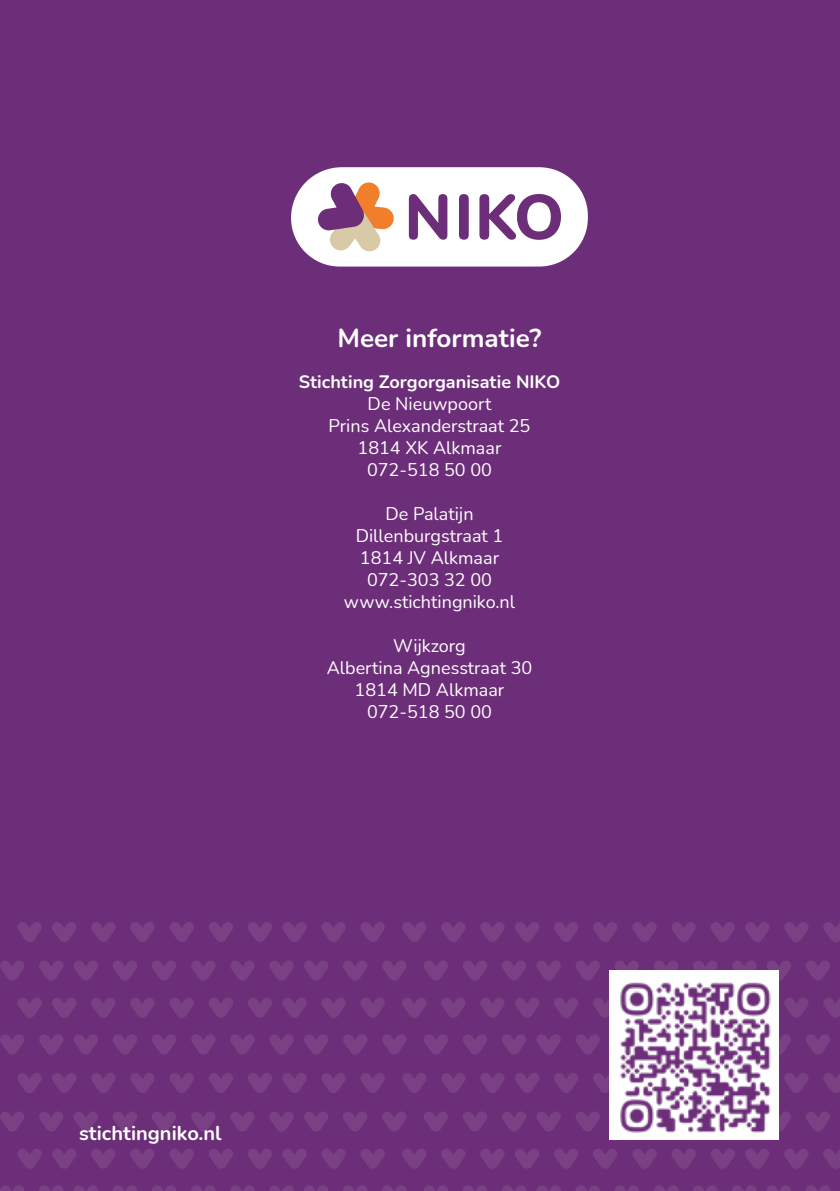
<style>
.page{position:relative;width:840px;height:1191px;background:#fff}
.page>*{position:absolute;margin:0;border:0;box-sizing:border-box;transform-origin:0 0}
.t1{font:700 26px "Nunito";color:#fff}
.t2{font:700 20px "Nunito";color:#fff}
.t3{font:18px/22px "Nunito";color:#fff;text-align:center}
.t4{font:700 18px "Nunito";color:#fff}
</style>
<div class="page">
<div style="left:0;top:0;width:839px;height:1191px;background:#6d2e79"></div>
<svg style="left:745px;top:1149px;width:24px;height:19px"></svg>
<svg style="left:784px;top:1149px;width:24px;height:19px"></svg>
<svg style="left:823px;top:1149px;width:16px;height:19px"></svg>
<svg style="left:633px;top:1149px;width:24px;height:19px"></svg>
<svg style="left:672px;top:1149px;width:24px;height:19px"></svg>
<svg style="left:711px;top:1149px;width:24px;height:19px"></svg>
<svg style="left:515px;top:1149px;width:24px;height:19px"></svg>
<svg style="left:554px;top:1149px;width:24px;height:19px"></svg>
<svg style="left:593px;top:1149px;width:24px;height:19px"></svg>
<svg style="left:402px;top:1149px;width:24px;height:19px"></svg>
<svg style="left:441px;top:1149px;width:24px;height:19px"></svg>
<svg style="left:480px;top:1149px;width:25px;height:19px"></svg>
<svg style="left:283px;top:1149px;width:24px;height:19px"></svg>
<svg style="left:322px;top:1149px;width:24px;height:19px"></svg>
<svg style="left:361px;top:1149px;width:24px;height:19px"></svg>
<svg style="left:170px;top:1149px;width:24px;height:19px"></svg>
<svg style="left:209px;top:1149px;width:24px;height:19px"></svg>
<svg style="left:248px;top:1149px;width:24px;height:19px"></svg>
<svg style="left:52px;top:1149px;width:24px;height:19px"></svg>
<svg style="left:91px;top:1149px;width:24px;height:19px"></svg>
<svg style="left:130px;top:1149px;width:24px;height:19px"></svg>
<svg style="left:18px;top:1149px;width:24px;height:19px"></svg>
<svg style="left:784px;top:1073px;width:24px;height:20px"></svg>
<svg style="left:823px;top:1073px;width:16px;height:20px"></svg>
<svg style="left:515px;top:1073px;width:24px;height:20px"></svg>
<svg style="left:554px;top:1073px;width:24px;height:20px"></svg>
<svg style="left:593px;top:1073px;width:15px;height:20px"></svg>
<svg style="left:402px;top:1073px;width:24px;height:20px"></svg>
<svg style="left:441px;top:1073px;width:24px;height:20px"></svg>
<svg style="left:480px;top:1073px;width:25px;height:20px"></svg>
<svg style="left:282px;top:1073px;width:25px;height:20px"></svg>
<svg style="left:322px;top:1073px;width:24px;height:20px"></svg>
<svg style="left:361px;top:1073px;width:24px;height:20px"></svg>
<svg style="left:170px;top:1073px;width:24px;height:20px"></svg>
<svg style="left:209px;top:1073px;width:24px;height:20px"></svg>
<svg style="left:248px;top:1073px;width:24px;height:20px"></svg>
<svg style="left:52px;top:1073px;width:24px;height:20px"></svg>
<svg style="left:91px;top:1073px;width:24px;height:20px"></svg>
<svg style="left:130px;top:1073px;width:24px;height:20px"></svg>
<svg style="left:18px;top:1073px;width:24px;height:20px"></svg>
<svg style="left:767px;top:1185px;width:24px;height:6px"></svg>
<svg style="left:806px;top:1185px;width:24px;height:6px"></svg>
<svg style="left:654px;top:1185px;width:24px;height:6px"></svg>
<svg style="left:693px;top:1185px;width:24px;height:6px"></svg>
<svg style="left:732px;top:1185px;width:24px;height:6px"></svg>
<svg style="left:537px;top:1185px;width:24px;height:6px"></svg>
<svg style="left:576px;top:1185px;width:24px;height:6px"></svg>
<svg style="left:615px;top:1185px;width:24px;height:6px"></svg>
<svg style="left:424px;top:1185px;width:24px;height:6px"></svg>
<svg style="left:463px;top:1185px;width:24px;height:6px"></svg>
<svg style="left:502px;top:1185px;width:24px;height:6px"></svg>
<svg style="left:304px;top:1185px;width:24px;height:6px"></svg>
<svg style="left:343px;top:1185px;width:24px;height:6px"></svg>
<svg style="left:382px;top:1185px;width:24px;height:6px"></svg>
<svg style="left:191px;top:1185px;width:24px;height:6px"></svg>
<svg style="left:230px;top:1185px;width:25px;height:6px"></svg>
<svg style="left:269px;top:1185px;width:25px;height:6px"></svg>
<svg style="left:74px;top:1185px;width:24px;height:6px"></svg>
<svg style="left:113px;top:1185px;width:24px;height:6px"></svg>
<svg style="left:152px;top:1185px;width:24px;height:6px"></svg>
<svg style="left:0;top:1185px;width:24px;height:6px"></svg>
<svg style="left:39px;top:1185px;width:24px;height:6px"></svg>
<svg style="left:778px;top:1111px;width:13px;height:20px"></svg>
<svg style="left:806px;top:1112px;width:24px;height:19px"></svg>
<svg style="left:537px;top:1112px;width:24px;height:19px"></svg>
<svg style="left:576px;top:1112px;width:24px;height:19px"></svg>
<svg style="left:424px;top:1112px;width:24px;height:19px"></svg>
<svg style="left:463px;top:1112px;width:24px;height:19px"></svg>
<svg style="left:502px;top:1112px;width:24px;height:19px"></svg>
<svg style="left:304px;top:1112px;width:24px;height:19px"></svg>
<svg style="left:343px;top:1112px;width:24px;height:19px"></svg>
<svg style="left:382px;top:1112px;width:24px;height:19px"></svg>
<svg style="left:191px;top:1112px;width:24px;height:19px"></svg>
<svg style="left:230px;top:1112px;width:25px;height:19px"></svg>
<svg style="left:269px;top:1112px;width:25px;height:19px"></svg>
<svg style="left:74px;top:1112px;width:24px;height:19px"></svg>
<svg style="left:113px;top:1112px;width:24px;height:19px"></svg>
<svg style="left:152px;top:1112px;width:24px;height:19px"></svg>
<svg style="left:0;top:1112px;width:24px;height:19px"></svg>
<svg style="left:39px;top:1112px;width:24px;height:19px"></svg>
<svg style="left:784px;top:998px;width:24px;height:19px"></svg>
<svg style="left:823px;top:998px;width:16px;height:19px"></svg>
<svg style="left:515px;top:998px;width:24px;height:19px"></svg>
<svg style="left:554px;top:998px;width:24px;height:19px"></svg>
<svg style="left:593px;top:998px;width:15px;height:19px"></svg>
<svg style="left:402px;top:998px;width:24px;height:19px"></svg>
<svg style="left:441px;top:998px;width:24px;height:19px"></svg>
<svg style="left:480px;top:998px;width:25px;height:19px"></svg>
<svg style="left:282px;top:998px;width:25px;height:19px"></svg>
<svg style="left:322px;top:998px;width:24px;height:19px"></svg>
<svg style="left:361px;top:998px;width:24px;height:19px"></svg>
<svg style="left:170px;top:998px;width:24px;height:19px"></svg>
<svg style="left:209px;top:998px;width:24px;height:19px"></svg>
<svg style="left:248px;top:998px;width:24px;height:19px"></svg>
<svg style="left:52px;top:998px;width:24px;height:19px"></svg>
<svg style="left:91px;top:998px;width:24px;height:19px"></svg>
<svg style="left:130px;top:998px;width:24px;height:19px"></svg>
<svg style="left:18px;top:998px;width:24px;height:19px"></svg>
<svg style="left:745px;top:922px;width:24px;height:20px"></svg>
<svg style="left:784px;top:922px;width:24px;height:20px"></svg>
<svg style="left:823px;top:922px;width:16px;height:20px"></svg>
<svg style="left:633px;top:922px;width:24px;height:20px"></svg>
<svg style="left:672px;top:922px;width:24px;height:20px"></svg>
<svg style="left:711px;top:922px;width:24px;height:20px"></svg>
<svg style="left:515px;top:922px;width:24px;height:20px"></svg>
<svg style="left:554px;top:922px;width:24px;height:20px"></svg>
<svg style="left:593px;top:922px;width:24px;height:20px"></svg>
<svg style="left:402px;top:922px;width:24px;height:20px"></svg>
<svg style="left:441px;top:922px;width:24px;height:20px"></svg>
<svg style="left:480px;top:922px;width:25px;height:20px"></svg>
<svg style="left:282px;top:922px;width:25px;height:20px"></svg>
<svg style="left:322px;top:922px;width:24px;height:20px"></svg>
<svg style="left:361px;top:922px;width:24px;height:20px"></svg>
<svg style="left:170px;top:922px;width:24px;height:20px"></svg>
<svg style="left:209px;top:922px;width:24px;height:20px"></svg>
<svg style="left:248px;top:922px;width:24px;height:20px"></svg>
<svg style="left:52px;top:922px;width:24px;height:20px"></svg>
<svg style="left:91px;top:922px;width:24px;height:20px"></svg>
<svg style="left:130px;top:922px;width:24px;height:20px"></svg>
<svg style="left:18px;top:922px;width:24px;height:20px"></svg>
<svg style="left:778px;top:1034px;width:13px;height:20px"></svg>
<svg style="left:806px;top:1034px;width:24px;height:20px"></svg>
<svg style="left:537px;top:1034px;width:24px;height:20px"></svg>
<svg style="left:576px;top:1034px;width:24px;height:20px"></svg>
<svg style="left:424px;top:1034px;width:24px;height:20px"></svg>
<svg style="left:463px;top:1034px;width:24px;height:20px"></svg>
<svg style="left:502px;top:1034px;width:24px;height:20px"></svg>
<svg style="left:304px;top:1034px;width:24px;height:20px"></svg>
<svg style="left:343px;top:1034px;width:24px;height:20px"></svg>
<svg style="left:382px;top:1034px;width:24px;height:20px"></svg>
<svg style="left:191px;top:1034px;width:24px;height:20px"></svg>
<svg style="left:230px;top:1034px;width:25px;height:20px"></svg>
<svg style="left:269px;top:1034px;width:25px;height:20px"></svg>
<svg style="left:74px;top:1034px;width:24px;height:20px"></svg>
<svg style="left:113px;top:1034px;width:24px;height:20px"></svg>
<svg style="left:152px;top:1034px;width:24px;height:20px"></svg>
<svg style="left:0;top:1034px;width:24px;height:20px"></svg>
<svg style="left:39px;top:1034px;width:24px;height:20px"></svg>
<svg style="left:767px;top:961px;width:24px;height:19px"></svg>
<svg style="left:806px;top:961px;width:24px;height:19px"></svg>
<svg style="left:654px;top:961px;width:24px;height:9px"></svg>
<svg style="left:693px;top:961px;width:24px;height:9px"></svg>
<svg style="left:732px;top:961px;width:24px;height:9px"></svg>
<svg style="left:537px;top:961px;width:24px;height:19px"></svg>
<svg style="left:576px;top:961px;width:24px;height:19px"></svg>
<svg style="left:615px;top:961px;width:24px;height:9px"></svg>
<svg style="left:424px;top:961px;width:24px;height:19px"></svg>
<svg style="left:463px;top:961px;width:24px;height:19px"></svg>
<svg style="left:502px;top:961px;width:24px;height:19px"></svg>
<svg style="left:304px;top:961px;width:24px;height:19px"></svg>
<svg style="left:343px;top:961px;width:24px;height:19px"></svg>
<svg style="left:382px;top:961px;width:24px;height:19px"></svg>
<svg style="left:191px;top:961px;width:24px;height:19px"></svg>
<svg style="left:230px;top:961px;width:25px;height:19px"></svg>
<svg style="left:269px;top:961px;width:25px;height:19px"></svg>
<svg style="left:74px;top:961px;width:24px;height:19px"></svg>
<svg style="left:113px;top:961px;width:24px;height:19px"></svg>
<svg style="left:152px;top:961px;width:24px;height:19px"></svg>
<svg style="left:0;top:961px;width:24px;height:19px"></svg>
<svg style="left:39px;top:961px;width:24px;height:19px"></svg>
<svg style="left:291px;top:167px;width:296px;height:99px"></svg>
<img style="left:608px;top:970px;width:170px;height:170px">
<h1 class="t1" style="left:337px;top:320px;width:205px">Meer informatie?</h1>
<p class="t4" style="left:299px;top:369px;width:263px">Stichting Zorgorganisatie NIKO</p>
<p class="t3" style="left:328px;top:392px;width:203px">De Nieuwpoort<br>Prins Alexanderstraat 25<br>1814 XK Alkmaar<br>072-518 50 00</p>
<p class="t3" style="left:344px;top:502px;width:172px">De Palatijn<br>Dillenburgstraat 1<br>1814 JV Alkmaar<br>072-303 32 00 www.stichtingniko.nl</p>
<p class="t3" style="left:326px;top:634px;width:207px">Wijkzorg<br>Albertina Agnesstraat 30<br>1814 MD Alkmaar<br>072-518 50 00</p>
<p class="t2" style="left:79px;top:1118px;width:144px">stichtingniko.nl</p>
</div>
